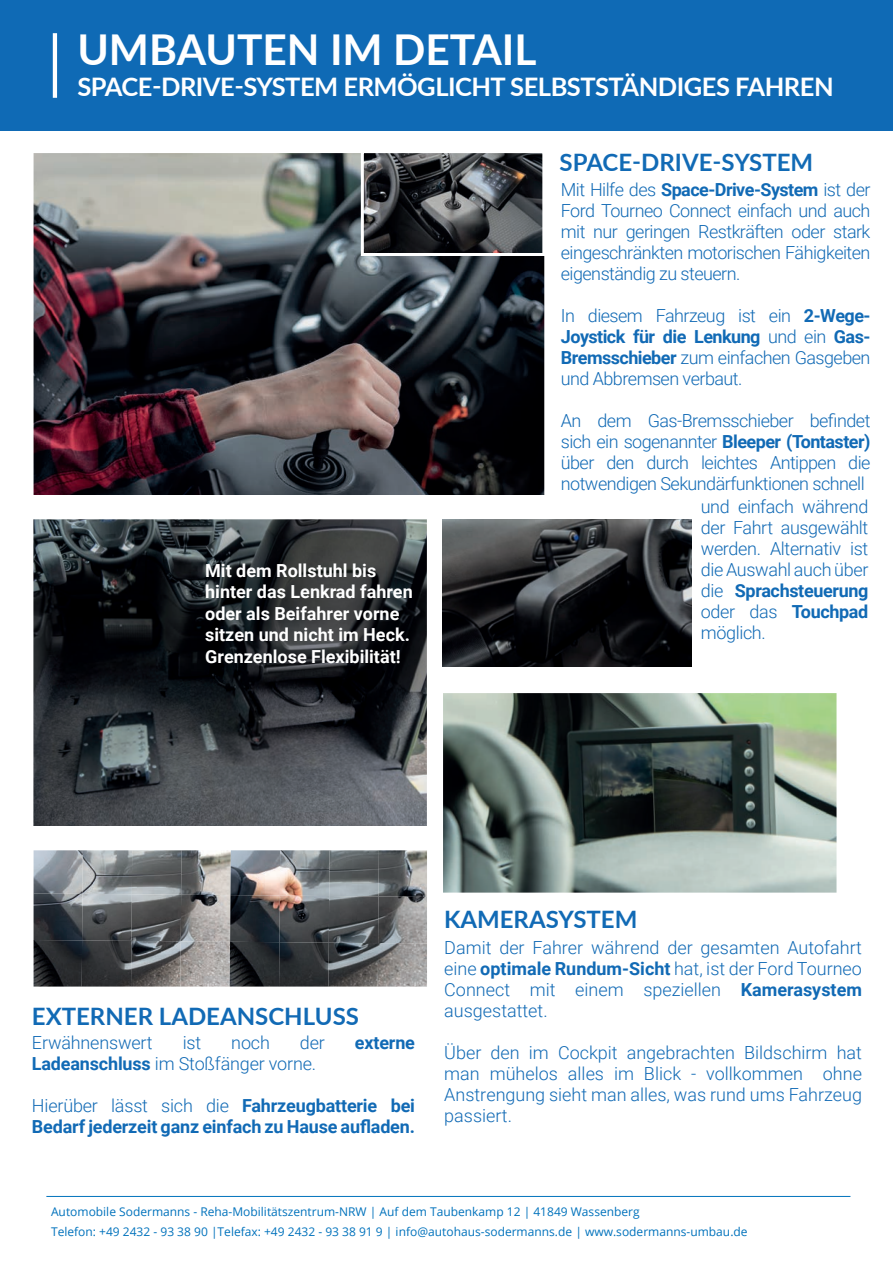
<style>
.page{position:relative;width:893px;height:1263px;background:#fff}
.page>*{position:absolute;margin:0;border:0;box-sizing:border-box;transform-origin:0 0}
.t1{font:700 42.45px "Lato";color:#fff}
.t2{font:700 25.5px "Lato";letter-spacing:-.02em;color:#fff}
.t3{font:700 24px "Lato";color:#116ab5}
.t4{font:300 18px/21px "Roboto";letter-spacing:-.02em;color:#116ab5;text-align:justify}
.t5{font:700 18px/21.6px "Roboto";color:#fff}
.t6{font:700 18px/21px "Roboto";letter-spacing:-.01em;color:#116ab5}
.t7{font:12px/19.8px "Open Sans";color:#0072bc}
.s1{font-weight:700}
.s2{font-weight:300}
</style>
<div class="page">
<hr style="left:46px;top:1196px;width:804px;height:1px;background:#0072bc">
<div style="left:0;top:0;width:893px;height:130px;background:#0f6ab5"></div>
<img style="left:34px;top:153px;width:510px;height:342px">
<img style="left:443px;top:519px;width:249px;height:147px">
<hr style="left:53px;top:33px;width:4px;height:65px;background:#fff">
<img style="left:443px;top:693px;width:393px;height:200px">
<img style="left:33px;top:519px;width:394px;height:307px">
<img style="left:365px;top:154px;width:176px;height:98px">
<div style="left:361px;top:150px;width:184px;height:106px;border:3px solid #fff"></div>
<img style="left:34px;top:850px;width:393px;height:45px">
<img style="left:34px;top:893px;width:147px;height:47px">
<img style="left:181px;top:895px;width:246px;height:47px">
<img style="left:34px;top:940px;width:196px;height:46px">
<img style="left:230px;top:942px;width:197px;height:44px">
<h1 class="t1" style="left:77px;top:18px;width:461px">UMBAUTEN IM DETAIL</h1>
<h2 class="t2" style="left:77px;top:68px;width:758px">SPACE-DRIVE-SYSTEM ERMÖGLICHT SELBSTSTÄNDIGES FAHREN</h2>
<h3 class="t3" style="left:560px;top:144px;width:255px">SPACE-DRIVE-SYSTEM</h3>
<p class="t5" style="left:205px;top:559px;width:209px">Mit dem Rollstuhl bis hinter das Lenkrad fahren oder als Beifahrer vorne sitzen und nicht im Heck.<br>Grenzenlose Flexibilität!</p>
<p class="t4" style="left:561px;top:178px;width:311px">Mit Hilfe des <span class="s1">Space-Drive-System</span> ist der Ford Tourneo Connect einfach und auch mit nur geringen Restkräften oder stark eingeschränkten motorischen Fähigkeiten eigenständig zu steuern.</p>
<p class="t4" style="left:561px;top:304px;width:311px">In diesem Fahrzeug ist ein <span class="s1">2-Wege-Joystick für die Lenkung</span> und ein <span class="s1">Gas-Bremsschieber</span> zum einfachen Gasgeben und Abbremsen verbaut.</p>
<p class="t4" style="left:561px;top:409px;width:311px">An dem Gas-Bremsschieber befindet sich ein sogenannter <span class="s1">Bleeper (Tontaster) </span>über den durch leichtes Antippen die notwendigen Sekundärfunktionen schnell</p>
<p class="t4" style="left:701px;top:496px;width:169px">und einfach während der Fahrt ausgewählt werden. Alternativ ist die Auswahl auch über die <span class="s1">Sprachsteuerung </span>oder das <span class="s1">Touchpad </span>möglich.</p>
<h3 class="t3" style="left:32px;top:999px;width:329px">EXTERNER LADEANSCHLUSS</h3>
<p class="t4" style="left:32px;top:1031px;width:122px">Erwähnenswert</p>
<p class="t4" style="left:183px;top:1031px;width:20px">ist</p>
<p class="t4" style="left:231px;top:1031px;width:40px">noch</p>
<p class="t4" style="left:300px;top:1031px;width:26px">der</p>
<p class="t6" style="left:355px;top:1031px;width:62px">externe</p>
<p class="t4" style="left:32px;top:1052px;width:286px"><span class="s1">Ladeanschluss</span> im Stoßfänger vorne.</p>
<p class="t6" style="left:32px;top:1094px;width:385px"><span class="s2">Hierüber lässt sich die</span> Fahrzeugbatterie bei<br>Bedarf jederzeit ganz einfach zu Hause aufladen.</p>
<h3 class="t3" style="left:444px;top:902px;width:195px">KAMERASYSTEM</h3>
<p class="t4" style="left:444px;top:937px;width:419px">Damit der Fahrer während der gesamten Autofahrt eine <span class="s1">optimale Rundum-Sicht</span> hat, ist der Ford Tourneo Connect mit einem speziellen <span class="s1">Kamerasystem </span>ausgestattet.</p>
<p class="t4" style="left:444px;top:1042px;width:419px">Über den im Cockpit angebrachten Bildschirm hat man mühelos alles im Blick - vollkommen ohne Anstrengung sieht man alles, was rund ums Fahrzeug passiert.</p>
<p class="t7" style="left:51px;top:1201px;width:698px">Automobile Sodermanns - Reha-Mobilitätszentrum-NRW | Auf dem Taubenkamp 12 | 41849 Wassenberg<br>Telefon: +49 2432 - 93 38 90 |Telefax: +49 2432 - 93 38 91 9 | info@autohaus-sodermanns.de | www.sodermanns-umbau.de</p>
</div>
